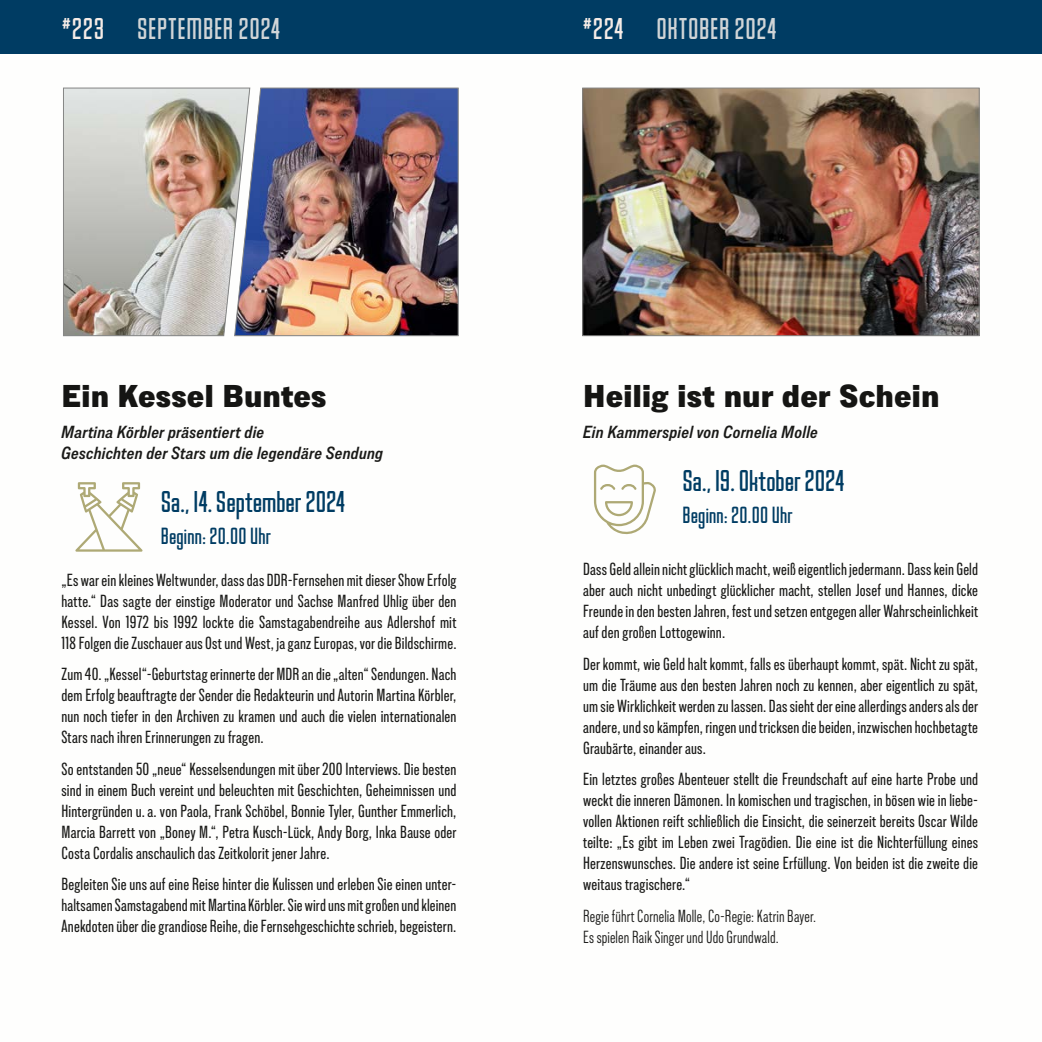
<style>
.page{position:relative;width:1042px;height:1042px;background:#fff}
.page>*{position:absolute;margin:0;border:0;box-sizing:border-box;transform-origin:0 0}
.t1{font:700 31.5px "Baucher Got URW Ext";color:#003c63}
.t2{font:900 31.5px "Lorimer No 2";color:#151513}
.t3{font:700 31.5px "Baucher Got URW Ext";letter-spacing:.02em;color:#d1d5d7}
.t4{font:700 24.5px "Baucher Got URW Ext";letter-spacing:.01em;color:#003c63}
.t5{font:500 condensed 17.5px/21px "Lorimer No 2";letter-spacing:.01em;color:#1a1a18;text-align:justify}
.t6{font:italic 600 17.5px/21px "Lorimer No 2";letter-spacing:.01em;color:#1a1a18}
.t7{font:300 condensed 17.5px/21px "Lorimer No 2";letter-spacing:.01em;color:#1a1a18}
.s1{color:#f5ece7}
</style>
<div class="page">
<div style="left:0;top:0;width:1042px;height:53px;background:#003c63"></div>
<img style="left:584px;top:90px;width:393px;height:244px">
<div style="left:582px;top:88px;width:397px;height:248px;border:1px solid #878786"></div>
<img style="left:250px;top:88px;width:209px;height:248px">
<img style="left:63px;top:88px;width:187px;height:248px">
<svg style="left:594px;top:464px;width:62px;height:71px"></svg>
<svg style="left:75px;top:482px;width:68px;height:70px"></svg>
<h1 class="t3" style="left:62px;top:12px;width:220px"><span class="s1">#223</span> SEPTEMBER 2024</h1>
<h1 class="t3" style="left:583px;top:12px;width:195px"><span class="s1">#224</span> OKTOBER 2024</h1>
<h1 class="t2" style="left:61px;top:378px;width:267px">Ein Kessel Buntes</h1>
<p class="t6" style="left:61px;top:421px;width:324px">Martina Körbler präsentiert die<br>Geschichten der Stars um die legendäre Sendung</p>
<h1 class="t1" style="left:161px;top:485px;width:186px">Sa., 14. September 2024</h1>
<h2 class="t4" style="left:161px;top:522px;width:112px">Beginn: 20.00 Uhr</h2>
<p class="t5" style="left:61px;top:569px;width:396px">„Es war ein kleines Weltwunder, dass das DDR-Fernsehen mit dieser Show Erfolg hatte.“ Das sagte der einstige Moderator und Sachse Manfred Uhlig über den Kessel. Von 1972 bis 1992 lockte die Samstagabendreihe aus Adlershof mit 118 Folgen die Zuschauer aus Ost und West, ja ganz Europas, vor die Bildschirme.</p>
<p class="t5" style="left:61px;top:663px;width:396px">Zum 40. „Kessel“-Geburtstag erinnerte der MDR an die „alten“ Sendungen. Nach dem Erfolg beauftragte der Sender die Redakteurin und Autorin Martina Körbler, nun noch tiefer in den Archiven zu kramen und auch die vielen internationalen Stars nach ihren Erinnerungen zu fragen.</p>
<p class="t5" style="left:61px;top:758px;width:396px">So entstanden 50 „neue“ Kesselsendungen mit über 200 Interviews. Die besten sind in einem Buch vereint und beleuchten mit Geschichten, Geheimnissen und Hintergründen u.a. von Paola, Frank Schöbel, Bonnie Tyler, Gunther Emmerlich, Marcia Barrett von „Boney M.“, Petra Kusch-Lück, Andy Borg, Inka Bause oder Costa Cordalis anschaulich das Zeitkolorit jener Jahre.</p>
<p class="t5" style="left:61px;top:873px;width:396px">Begleiten Sie uns auf eine Reise hinter die Kulissen und erleben Sie einen unter&shy;haltsamen Samstagabend mit Martina Körbler. Sie wird uns mit großen und kleinen Anekdoten über die grandiose Reihe, die Fernsehgeschichte schrieb, begeistern.</p>
<h1 class="t2" style="left:583px;top:378px;width:358px">Heilig ist nur der Schein</h1>
<p class="t6" style="left:583px;top:421px;width:237px">Ein Kammerspiel von Cornelia Molle</p>
<h1 class="t1" style="left:682px;top:464px;width:164px">Sa., 19. Oktober 2024</h1>
<h2 class="t4" style="left:682px;top:501px;width:112px">Beginn: 20.00 Uhr</h2>
<p class="t5" style="left:583px;top:558px;width:396px">Dass Geld allein nicht glücklich macht, weiß eigentlich jedermann. Dass kein Geld aber auch nicht unbedingt glücklicher macht, stellen Josef und Hannes, dicke Freunde in den besten Jahren, fest und setzen entgegen aller Wahrscheinlichkeit auf den großen Lottogewinn.</p>
<p class="t5" style="left:583px;top:653px;width:397px">Der kommt, wie Geld halt kommt, falls es überhaupt kommt, spät. Nicht zu spät, um die Träume aus den besten Jahren noch zu kennen, aber eigentlich zu spät, um sie Wirklichkeit werden zu lassen. Das sieht der eine allerdings anders als der andere, und so kämpfen, ringen und tricksen die beiden, inzwischen hochbetagte Graubärte, einander aus.</p>
<p class="t5" style="left:583px;top:768px;width:396px">Ein letztes großes Abenteuer stellt die Freundschaft auf eine harte Probe und weckt die inneren Dämonen. In komischen und tragischen, in bösen wie in liebe&shy;vollen Aktionen reift schließlich die Einsicht, die seinerzeit bereits Oscar Wilde teilte: „Es gibt im Leben zwei Tragödien. Die eine ist die Nichterfüllung eines Herzenswunsches. Die andere ist seine Erfüllung. Von beiden ist die zweite die weitaus tragischere.“</p>
<p class="t7" style="left:583px;top:905px;width:234px">Regie führt Cornelia Molle, Co-Regie: Katrin Bayer.<br>Es spielen Raik Singer und Udo Grundwald.</p>
</div>
